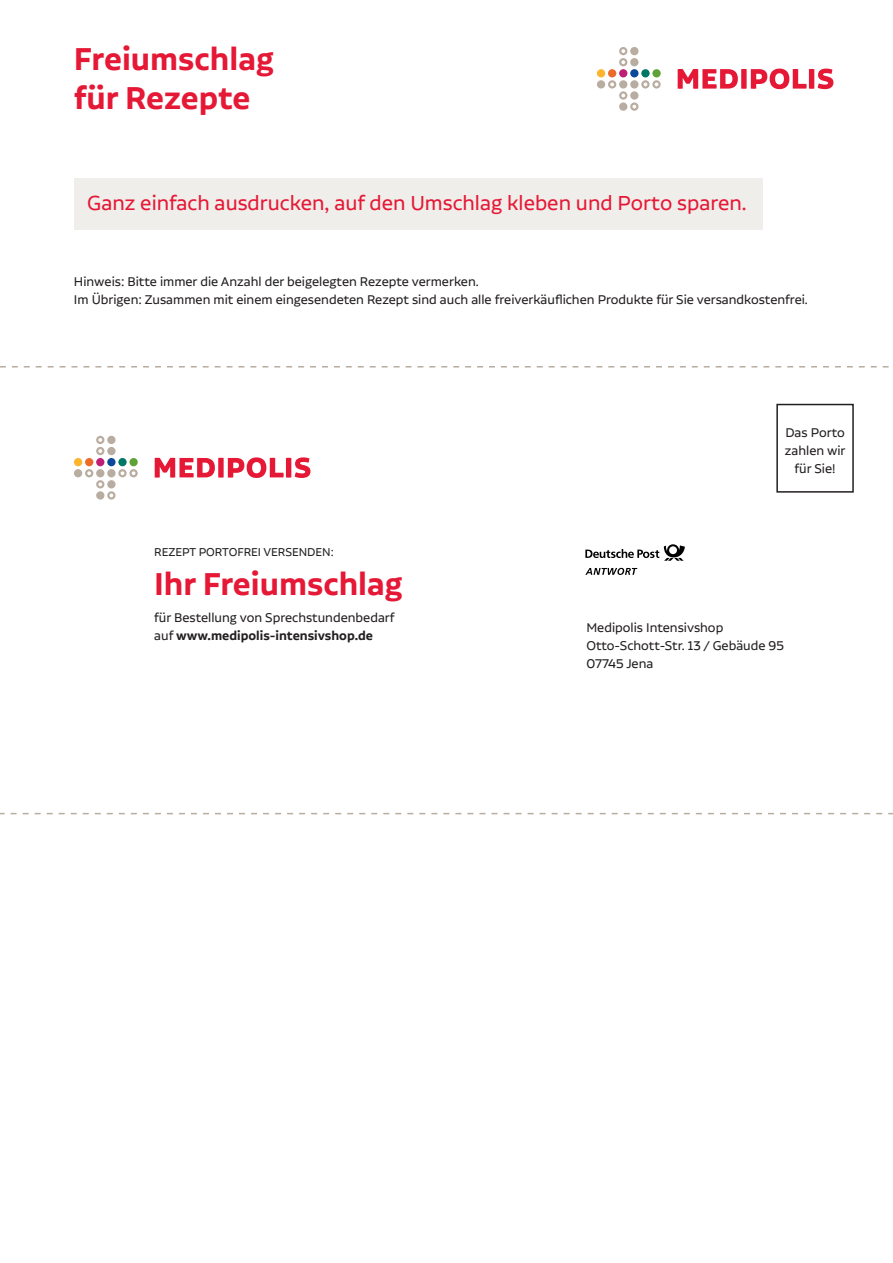
<style>
.page{position:relative;width:893px;height:1263px;background:#fff}
.page>*{position:absolute;margin:0;border:0;box-sizing:border-box;transform-origin:0 0}
.t1{font:600 37.5px/39px "Aalto Sans Pro";color:#e51836}
.t2{font:24px "Aalto Sans Pro";color:#e51836}
.t3{font:15px/18px "Aalto Sans Pro";color:#231f20}
.t4{font:13.5px "Aalto Sans Pro";color:#231f20}
.s1{font-weight:600}
</style>
<div class="page">
<div style="left:74px;top:179px;width:689px;height:51px;background:#f0eeea"></div>
<svg style="left:776px;top:403px;width:78px;height:90px"></svg>
<svg style="left:0;top:366px;width:889px;height:1px"></svg>
<svg style="left:0;top:813px;width:893px;height:1px"></svg>
<svg style="left:678px;top:69px;width:155px;height:20px"></svg>
<div style="left:597px;top:80px;width:8px;height:9px;background:#b8ada0;border-radius:50%"></div>
<div style="left:597px;top:69px;width:8px;height:8px;background:#fcb52c;border-radius:50%"></div>
<div style="left:608px;top:69px;width:8px;height:8px;background:#ec6a2a;border-radius:50%"></div>
<div style="left:630px;top:47px;width:8px;height:8px;background:#b8ada0;border-radius:50%"></div>
<svg style="left:619px;top:47px;width:8px;height:19px"></svg>
<div style="left:630px;top:58px;width:8px;height:8px;background:#b8ada0;border-radius:50%"></div>
<svg style="left:608px;top:80px;width:53px;height:31px"></svg>
<div style="left:619px;top:80px;width:8px;height:9px;background:#b8ada0;border-radius:50%"></div>
<div style="left:630px;top:80px;width:8px;height:9px;background:#b8ada0;border-radius:50%"></div>
<div style="left:619px;top:69px;width:8px;height:8px;background:#bf1f75;border-radius:50%"></div>
<div style="left:630px;top:69px;width:8px;height:8px;background:#0d499a;border-radius:50%"></div>
<div style="left:641px;top:69px;width:9px;height:8px;background:#076;border-radius:50%"></div>
<div style="left:652px;top:69px;width:9px;height:8px;background:#5ea238;border-radius:50%"></div>
<svg style="left:155px;top:457px;width:155px;height:21px"></svg>
<div style="left:74px;top:469px;width:8px;height:8px;background:#b8ada0;border-radius:50%"></div>
<div style="left:74px;top:458px;width:8px;height:8px;background:#fcb52c;border-radius:50%"></div>
<div style="left:85px;top:458px;width:8px;height:8px;background:#ec6a2a;border-radius:50%"></div>
<div style="left:107px;top:436px;width:9px;height:8px;background:#b8ada0;border-radius:50%"></div>
<svg style="left:96px;top:436px;width:8px;height:19px"></svg>
<div style="left:107px;top:447px;width:9px;height:8px;background:#b8ada0;border-radius:50%"></div>
<svg style="left:85px;top:469px;width:53px;height:31px"></svg>
<div style="left:96px;top:469px;width:8px;height:8px;background:#b8ada0;border-radius:50%"></div>
<div style="left:107px;top:469px;width:9px;height:8px;background:#b8ada0;border-radius:50%"></div>
<div style="left:96px;top:458px;width:8px;height:8px;background:#bf1f75;border-radius:50%"></div>
<div style="left:107px;top:458px;width:9px;height:8px;background:#0d499a;border-radius:50%"></div>
<div style="left:118px;top:458px;width:9px;height:8px;background:#076;border-radius:50%"></div>
<div style="left:129px;top:458px;width:9px;height:8px;background:#5ea238;border-radius:50%"></div>
<svg style="left:585px;top:544px;width:100px;height:17px"></svg>
<svg style="left:585px;top:568px;width:52px;height:7px"></svg>
<h1 class="t1" style="left:74px;top:39px;width:201px">Freiumschlag für Rezepte</h1>
<h2 class="t2" style="left:87px;top:190px;width:661px">Ganz einfach ausdrucken, auf den Umschlag kleben und Porto sparen.</h2>
<p class="t3" style="left:74px;top:272px;width:735px">Hinweis: Bitte immer die Anzahl der beigelegten Rezepte vermerken.<br>Im Übrigen: Zusammen mit einem eingesendeten Rezept sind auch alle freiverkäuflichen Produkte für Sie versandkostenfrei.</p>
<p class="t4" style="left:154px;top:545px;width:181px">REZEPT PORTOFREI VERSENDEN:</p>
<h1 class="t1" style="left:154px;top:564px;width:250px">Ihr Freiumschlag</h1>
<p class="t3" style="left:154px;top:608px;width:242px">für Bestellung von Sprechstundenbedarf auf <span class="s1">www.medipolis-intensivshop.de</span></p>
<p class="t3" style="left:785px;top:423px;width:62px;text-align:center">Das Porto zahlen wir für Sie!</p>
<p class="t3" style="left:586px;top:618px;width:199px">Medipolis Intensivshop<br>Otto-Schott-Str. 13 / Gebäude 95<br>07745 Jena</p>
</div>
